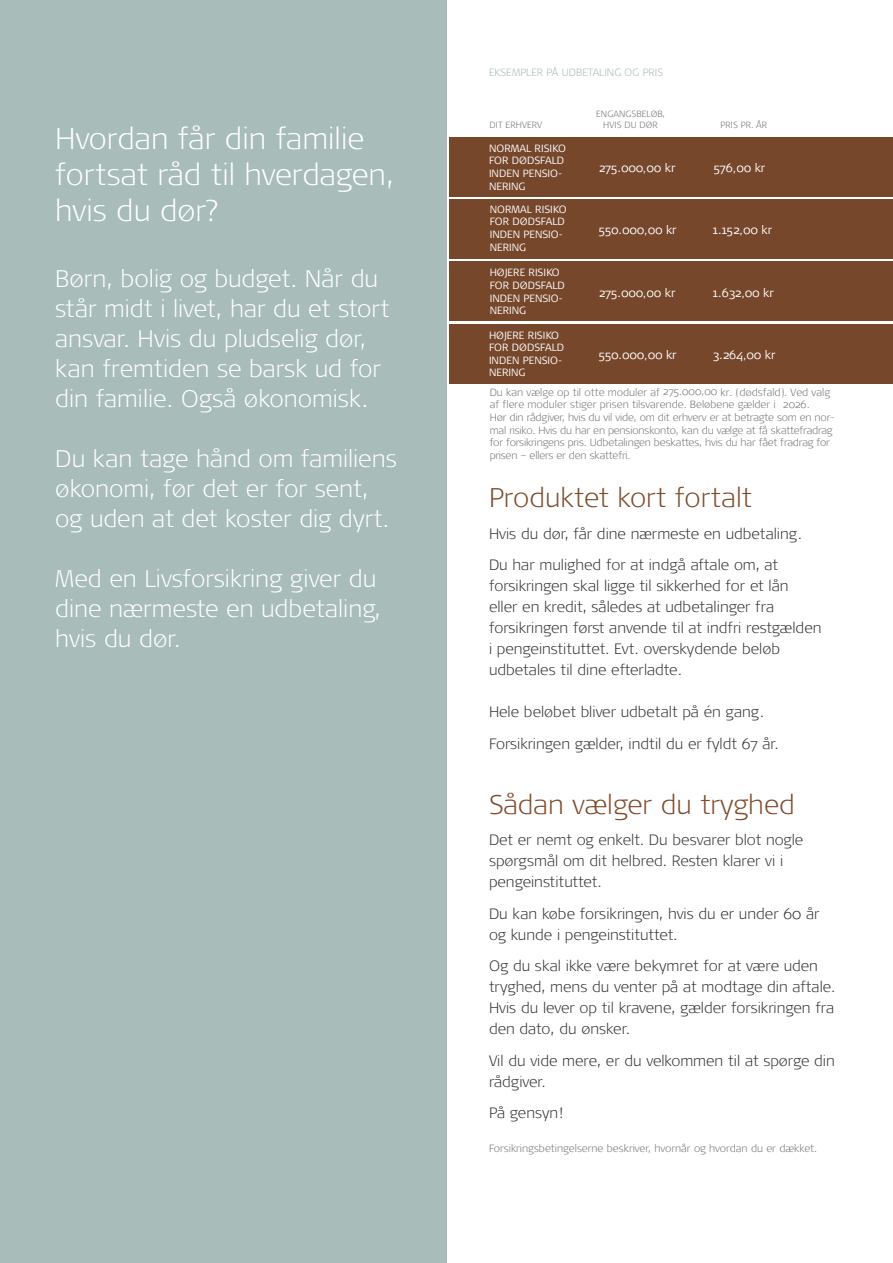
<style>
.page{position:relative;width:893px;height:1263px;background:#fff}
.page>*{position:absolute;margin:0;border:0;box-sizing:border-box;transform-origin:0 0}
.Intro_overskrift{font:300 expanded 30px/36px "Signa OT";color:#fff}
.Indhold_overskrift_b{font:300 expanded 27px "Signa OT";color:#7e4b2c}
.Intro_brød{font:300 expanded 24px/30px "Signa OT";color:#fff}
.Indhold_brød_sort{font:300 expanded 15px/21px "Signa OT";color:#323031}
.Tabel_hvid_tal{font:300 12px "Signa Normal";color:#fff}
.Tabel_grå_brød{font:300 expanded 10.5px/12.6px "Signa OT";letter-spacing:-.015em;color:#707171}
.Tabel_hvid_gruppenav{font:300 10.5px/12.6px "Signa Normal";color:#fff}
.Tabel_grøn_overskrif{font:300 expanded 10.5px "Signa OT";letter-spacing:.01em;color:#a7b9b6}
.Tabel_grå_overskrift{font:300 expanded 9px "Signa OT";letter-spacing:.01em;color:#707171}
</style>
<div class="page">
<div style="left:0;top:0;width:446px;height:1263px;background:#a8bcba"></div>
<div style="left:449px;top:137px;width:444px;height:60px;background:#76472b"></div>
<div style="left:449px;top:200px;width:444px;height:59px;background:#76472b"></div>
<div style="left:449px;top:262px;width:444px;height:59px;background:#76472b"></div>
<div style="left:449px;top:324px;width:444px;height:59px;background:#76472b"></div>
<p class="Intro_overskrift" style="left:55px;top:121px;width:340px">Hvordan får din familie fortsat råd til hverdagen, hvis du dør?</p>
<p class="Intro_brød" style="left:55px;top:264px;width:336px">Børn, bolig og budget. Når du står midt i livet, har du et stort ansvar. Hvis du pludselig dør, kan fremtiden se barsk ud for din familie. Også økonomisk.</p>
<p class="Intro_brød" style="left:55px;top:444px;width:343px">Du kan tage hånd om familiens økonomi, før det er for sent, og uden at det koster dig dyrt.</p>
<p class="Intro_brød" style="left:55px;top:564px;width:327px">Med en Livsforsikring giver du dine nærmeste en udbetaling, hvis du dør.</p>
<p class="Tabel_grøn_overskrif" style="left:489px;top:66px;width:175px">EKSEMPLER PÅ UDBETALING OG PRIS</p>
<p class="Tabel_grå_overskrift" style="left:596px;top:108px;width:70px">ENGANGSBELØB,</p>
<p class="Tabel_grå_overskrift" style="left:603px;top:119px;width:56px">HVIS DU DØR</p>
<p class="Tabel_grå_overskrift" style="left:720px;top:119px;width:48px">PRIS PR. ÅR</p>
<p class="Tabel_grå_overskrift" style="left:490px;top:119px;width:54px">DIT ERHVERV</p>
<p class="Tabel_hvid_gruppenav" style="left:489px;top:142px;width:78px">NORMAL RISIKO<br>FOR DØDSFALD<br>INDEN PENSIO-</p>
<p class="Tabel_hvid_gruppenav" style="left:489px;top:180px;width:38px">NERING</p>
<p class="Tabel_hvid_gruppenav" style="left:490px;top:203px;width:78px">NORMAL RISIKO<br>FOR DØDSFALD<br>INDEN PENSIO-</p>
<p class="Tabel_hvid_gruppenav" style="left:490px;top:241px;width:38px">NERING</p>
<p class="Tabel_hvid_gruppenav" style="left:490px;top:266px;width:77px">HØJERE RISIKO<br>FOR DØDSFALD<br>INDEN PENSIO-</p>
<p class="Tabel_hvid_gruppenav" style="left:490px;top:304px;width:38px">NERING</p>
<p class="Tabel_hvid_gruppenav" style="left:489px;top:329px;width:77px">HØJERE RISIKO<br>FOR DØDSFALD<br>INDEN PENSIO-</p>
<p class="Tabel_hvid_gruppenav" style="left:489px;top:367px;width:38px">NERING</p>
<p class="Tabel_hvid_tal" style="left:599px;top:161px;width:78px">275.000,00 kr</p>
<p class="Tabel_hvid_tal" style="left:599px;top:223px;width:79px">550.000,00 kr</p>
<p class="Tabel_hvid_tal" style="left:714px;top:161px;width:53px">576,00 kr</p>
<p class="Tabel_hvid_tal" style="left:713px;top:223px;width:61px">1.152,00 kr</p>
<p class="Tabel_hvid_tal" style="left:599px;top:286px;width:78px">275.000,00 kr</p>
<p class="Tabel_hvid_tal" style="left:713px;top:286px;width:63px">1.632,00 kr</p>
<p class="Tabel_hvid_tal" style="left:599px;top:348px;width:79px">550.000,00 kr</p>
<p class="Tabel_hvid_tal" style="left:713px;top:348px;width:64px">3.264,00 kr</p>
<p class="Tabel_grå_brød" style="left:490px;top:386px;width:347px">Du kan vælge op til otte moduler af 275.000,00 kr. (dødsfald). Ved valg af flere moduler stiger prisen tilsvarende. Beløbene gælder i 2026.<br>Hør din rådgiver, hvis du vil vide, om dit erhverv er at betragte som en nor&shy;mal risiko. Hvis du har en pensionskonto, kan du vælge at få skattefradrag for forsikringens pris. Udbetalingen beskattes, hvis du har fået fradrag for prisen – ellers er den skattefri.</p>
<p class="Indhold_overskrift_b" style="left:489px;top:482px;width:264px">Produktet kort fortalt</p>
<p class="Indhold_brød_sort" style="left:489px;top:523px;width:314px">Hvis du dør, får dine nærmeste en udbetaling.</p>
<p class="Indhold_brød_sort" style="left:489px;top:554px;width:334px">Du har mulighed for at indgå aftale om, at forsikringen skal ligge til sikkerhed for et lån<br>eller en kredit, således at udbetalinger fra forsikringen først anvende til at indfri restgælden i pengeinstituttet. Evt. overskydende beløb udbetales til dine efterladte.</p>
<p class="Indhold_brød_sort" style="left:489px;top:701px;width:276px">Hele beløbet bliver udbetalt på én gang.</p>
<p class="Indhold_brød_sort" style="left:489px;top:733px;width:291px">Forsikringen gælder, indtil du er fyldt 67 år.</p>
<p class="Indhold_overskrift_b" style="left:489px;top:788px;width:307px">Sådan vælger du tryghed</p>
<p class="Indhold_brød_sort" style="left:489px;top:829px;width:316px">Det er nemt og enkelt. Du besvarer blot nogle spørgsmål om dit helbred. Resten klarer vi i pengeinstituttet.</p>
<p class="Indhold_brød_sort" style="left:489px;top:903px;width:332px">Du kan købe forsikringen, hvis du er under 60 år og kunde i pengeinstituttet.</p>
<p class="Indhold_brød_sort" style="left:489px;top:955px;width:330px">Og du skal ikke være bekymret for at være uden</p>
<p class="Indhold_brød_sort" style="left:489px;top:976px;width:348px">tryghed, mens du venter på at modtage din aftale.</p>
<p class="Indhold_brød_sort" style="left:489px;top:997px;width:347px">Hvis du lever op til kravene, gælder forsikringen fra</p>
<p class="Indhold_brød_sort" style="left:489px;top:1018px;width:142px">den dato, du ønsker.</p>
<p class="Indhold_brød_sort" style="left:489px;top:1050px;width:347px">Vil du vide mere, er du velkommen til at spørge din</p>
<p class="Indhold_brød_sort" style="left:489px;top:1071px;width:58px">rådgiver.</p>
<p class="Indhold_brød_sort" style="left:489px;top:1102px;width:75px">På gensyn!</p>
<p class="Tabel_grå_brød" style="left:489px;top:1142px;width:330px">Forsikringsbetingelserne beskriver, hvornår og hvordan du er dækket.</p>
</div>
